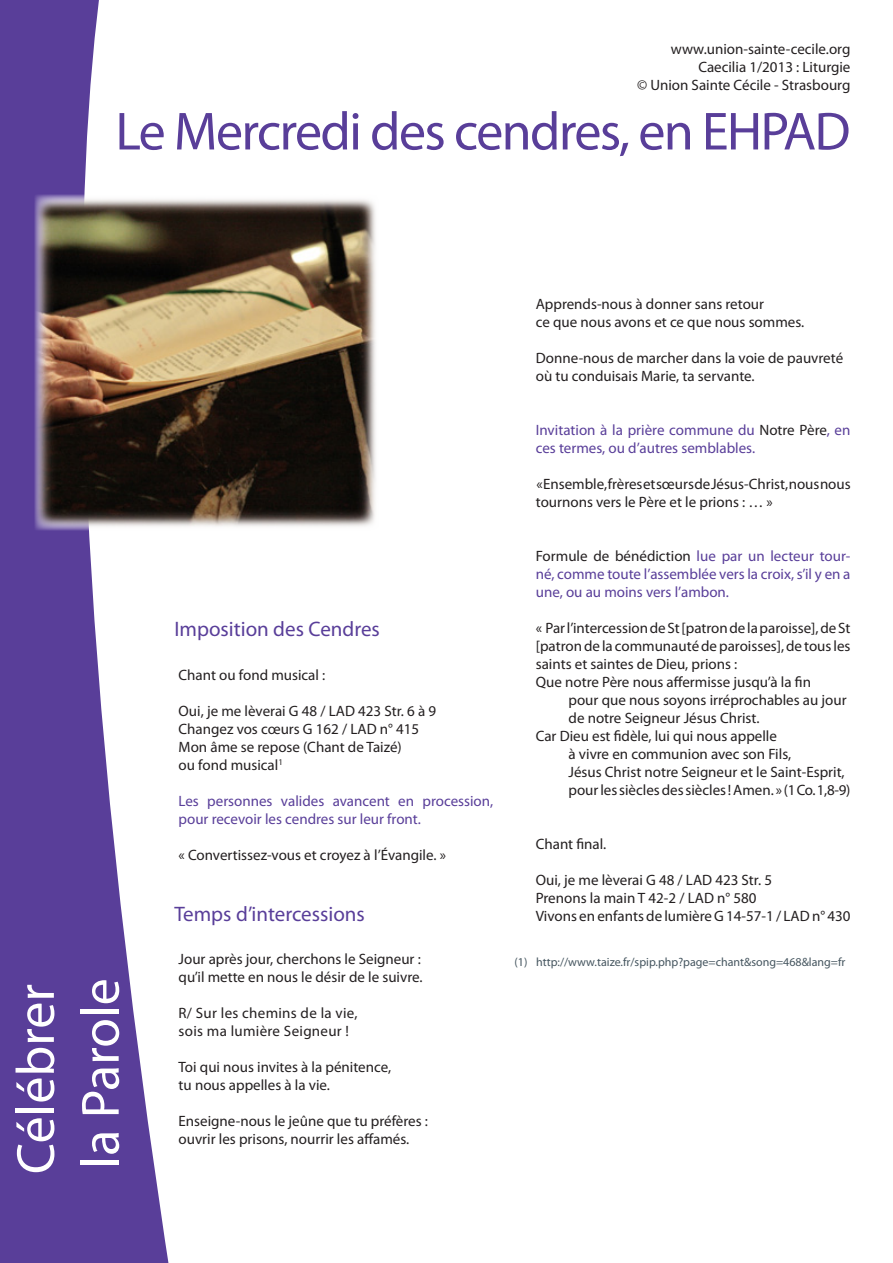
<style>
.page{position:relative;width:893px;height:1263px;background:#fff}
.page>*{position:absolute;margin:0;border:0;box-sizing:border-box;transform-origin:0 0}
.t1{font:54px "Myriad Pro";letter-spacing:-.03em;color:#593e99}
.t2{font:54px "Myriad Pro";color:#fff}
.Article_Titre_4p{font:21px "Myriad Pro";color:#593e99}
.Article_Paroles_4p{font:15px/18px "Myriad Pro";color:#231f20}
.Article_4p{font:15px "Myriad Pro";color:#231f20}
.Article_4p-2{font:15px/18px "Myriad Pro";color:#593e99}
.Article_4p-3{font:15px "Myriad Pro";letter-spacing:.02em;color:#231f20}
.t3{font:12px "Myriad Pro";color:#45555f}
.s1{color:#231f20}
</style>
<div class="page">
<svg style="left:0;top:0;width:169px;height:1263px;fill:#593e99"></svg>
<img style="left:34px;top:194px;width:342px;height:337px">
<p class="Article_Paroles_4p" style="left:671px;top:40px;width:181px">www.union-sainte-cecile.org</p>
<p class="Article_Paroles_4p" style="left:698px;top:58px;width:154px">Caecilia 1/2013 : Liturgie</p>
<p class="Article_Paroles_4p" style="left:637px;top:76px;width:215px">© Union Sainte Cécile - Strasbourg</p>
<p class="t1" style="left:115px;top:98px;width:736px">Le Mercredi des cendres, en EHPAD</p>
<p class="Article_4p" style="left:536px;top:295px;width:230px">Apprends-nous à donner sans retour</p>
<p class="Article_4p" style="left:536px;top:313px;width:270px">ce que nous avons et ce que nous sommes.</p>
<p class="Article_4p" style="left:536px;top:349px;width:309px">Donne-nous de marcher dans la voie de pauvreté</p>
<p class="Article_4p" style="left:536px;top:367px;width:220px">où tu conduisais Marie, ta servante.</p>
<p class="t2" style="left:2px;top:1174px;width:192px;rotate:-90deg">Célébrer</p>
<p class="t2" style="left:67px;top:1168px;width:192px;rotate:-90deg">la Parole</p>
<p class="Article_Titre_4p" style="left:174px;top:616px;width:207px">Imposition des Cendres</p>
<p class="Article_4p" style="left:179px;top:666px;width:148px">Chant ou fond musical :</p>
<p class="Article_4p" style="left:179px;top:702px;width:259px">Oui, je me lèverai G 48 / LAD 423 Str. 6 à 9</p>
<p class="Article_4p" style="left:179px;top:720px;width:242px">Changez vos cœurs G 162 / LAD n° 415</p>
<p class="Article_4p" style="left:179px;top:738px;width:225px">Mon âme se repose (Chant de Taizé)</p>
<p class="Article_4p" style="left:179px;top:756px;width:106px">ou fond musical<sup>1</sup></p>
<p class="Article_4p-2" style="left:179px;top:792px;width:316px">Les personnes valides avancent en procession, pour recevoir les cendres sur leur front.</p>
<p class="Article_Paroles_4p" style="left:179px;top:846px;width:269px">« Convertissez-vous et croyez à l’Évangile. »</p>
<p class="Article_Titre_4p" style="left:174px;top:901px;width:192px">Temps d’intercessions</p>
<p class="Article_4p" style="left:179px;top:950px;width:244px">Jour après jour, cherchons le Seigneur :</p>
<p class="Article_4p" style="left:179px;top:968px;width:245px">qu’il mette en nous le désir de le suivre.</p>
<p class="Article_4p-3" style="left:179px;top:1004px;width:181px">R/ Sur les chemins de la vie,</p>
<p class="Article_4p-3" style="left:179px;top:1022px;width:172px">sois ma lumière Seigneur !</p>
<p class="Article_4p" style="left:179px;top:1058px;width:214px">Toi qui nous invites à la pénitence,</p>
<p class="Article_4p" style="left:179px;top:1076px;width:153px">tu nous appelles à la vie.</p>
<p class="Article_4p" style="left:179px;top:1112px;width:251px">Enseigne-nous le jeûne que tu préfères :</p>
<p class="Article_4p" style="left:179px;top:1130px;width:232px">ouvrir les prisons, nourrir les affamés.</p>
<p class="Article_4p-2" style="left:536px;top:421px;width:316px">Invitation à la prière commune du <span class="s1">Notre Père</span>, en ces termes, ou d’autres semblables.</p>
<p class="Article_Paroles_4p" style="left:536px;top:475px;width:316px">« Ensemble, frères et sœurs de Jésus-Christ, nous nous tournons vers le Père et le prions : … »</p>
<p class="Article_4p-2" style="left:536px;top:547px;width:316px;text-align:justify"><span class="s1">Formule de bénédiction</span> lue par un lecteur tour&shy;né, comme toute l’assemblée vers la croix, s’il y en a une, ou au moins vers l’ambon.</p>
<p class="Article_Paroles_4p" style="left:536px;top:619px;width:316px;text-align:justify">« Par l’intercession de St [patron de la paroisse], de St [patron de la communauté de paroisses], de tous les saints et saintes de Dieu, prions :</p>
<p class="Article_Paroles_4p" style="left:536px;top:673px;width:277px">Que notre Père nous affermisse jusqu’à la fin</p>
<p class="Article_Paroles_4p" style="left:568px;top:691px;width:280px">pour que nous soyons irréprochables au jour</p>
<p class="Article_Paroles_4p" style="left:568px;top:709px;width:192px">de notre Seigneur Jésus Christ.</p>
<p class="Article_Paroles_4p" style="left:536px;top:727px;width:243px">Car Dieu est fidèle, lui qui nous appelle</p>
<p class="Article_Paroles_4p" style="left:568px;top:745px;width:224px">à vivre en communion avec son Fils,</p>
<p class="Article_Paroles_4p" style="left:568px;top:763px;width:278px">Jésus Christ notre Seigneur et le Saint-Esprit,</p>
<p class="Article_Paroles_4p" style="left:568px;top:781px;width:283px">pour les siècles des siècles ! Amen. » (1 Co. 1,8-9)</p>
<p class="Article_4p" style="left:536px;top:835px;width:72px">Chant final.</p>
<p class="Article_4p" style="left:536px;top:871px;width:238px">Oui, je me lèverai G 48 / LAD 423 Str. 5</p>
<p class="Article_4p" style="left:536px;top:889px;width:222px">Prenons la main T 42-2 / LAD n° 580</p>
<p class="Article_4p" style="left:536px;top:907px;width:316px">Vivons en enfants de lumière G 14-57-1 / LAD n° 430</p>
<p class="t3" style="left:514px;top:954px;width:332px">(1) http://www.taize.fr/spip.php?page=chant&amp;song=468&amp;lang=fr</p>
</div>
